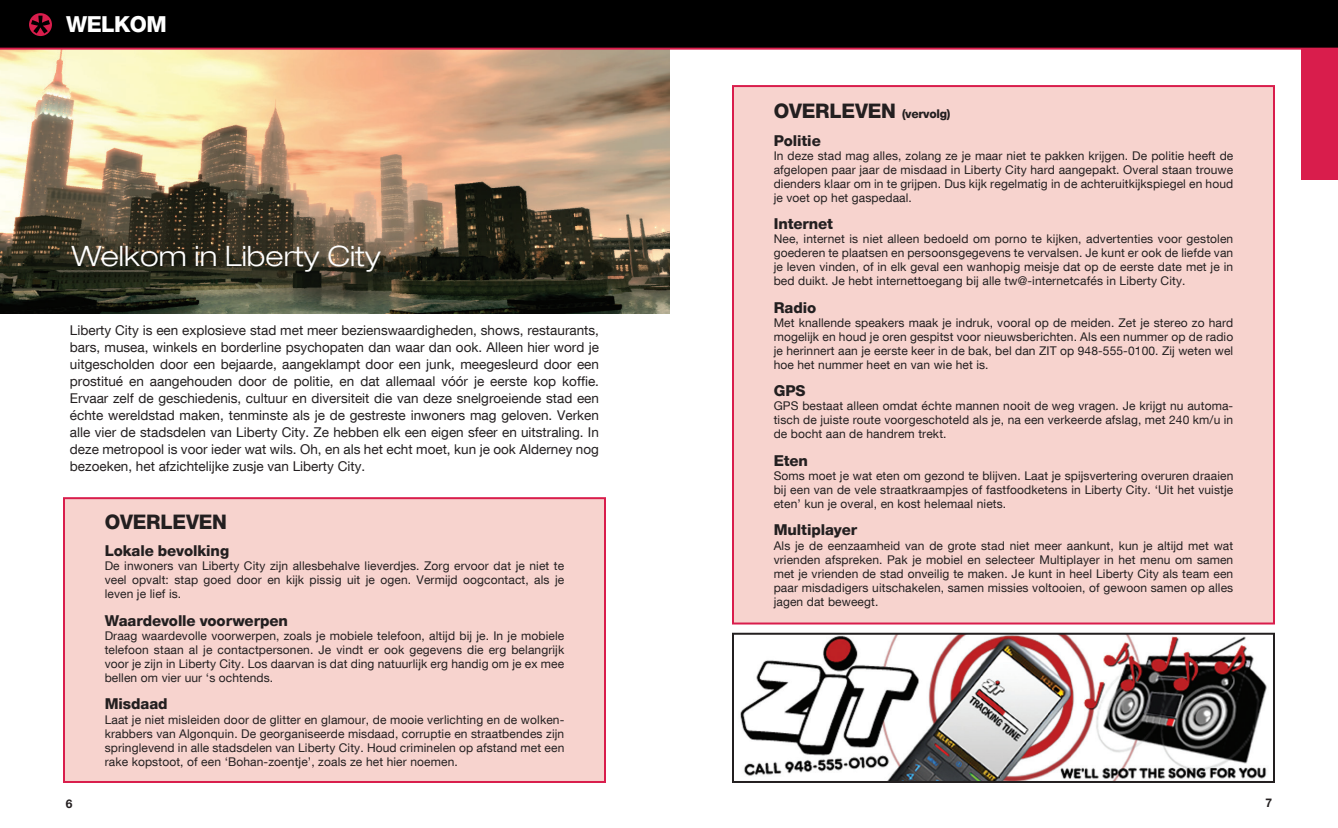
<style>
.page{position:relative;width:1338px;height:828px;background:#fff}
.page>*{position:absolute;margin:0;border:0;box-sizing:border-box;transform-origin:0 0}
.t1{font:300 expanded 28px "Helvetica Neue LT Com";color:#fff}
.t2{font:800 22px "Helvetica Neue LT Com";letter-spacing:-.025em;color:#fff}
.t3{font:800 20px "Helvetica Neue LT Com";letter-spacing:-.01em;color:#231f20}
.t4{font:800 15px "Helvetica Neue LT Com";letter-spacing:-.005em;color:#231f20}
.t5{font:13.6px/17px "Helvetica Neue LT Com";color:#231f20;text-align:justify}
.t6{font:12px/14px "Helvetica Neue LT Com";letter-spacing:.01em;color:#231f20;text-align:justify}
.t7{font:700 12px "Helvetica Neue LT Pro";color:#231f20}
.s1{font-size:12px}
</style>
<div class="page">
<img style="left:0;top:50px;width:669px;height:264px">
<div style="left:733px;top:86px;width:541px;height:537px;background:#f7d3ce"></div>
<div style="left:732px;top:85px;width:543px;height:539px;border:2px solid #d91d4c"></div>
<div style="left:64px;top:498px;width:541px;height:284px;background:#f7d3ce"></div>
<div style="left:63px;top:497px;width:543px;height:286px;border:2px solid #d91d4c"></div>
<img style="left:740px;top:636px;width:527px;height:144px">
<div style="left:732px;top:633px;width:543px;height:150px;border:2px solid #231f20"></div>
<div style="left:1301px;top:49px;width:37px;height:130px;background:#d91d4c"></div>
<div style="left:0;top:0;width:1338px;height:49px;background:#000"></div>
<svg style="left:29px;top:13px;width:23px;height:23px"></svg>
<svg style="left:31px;top:16px;width:19px;height:18px"></svg>
<hr style="left:0;top:48px;width:1338px;height:2px;background:#d91d4c">
<h2 class="t2" style="left:66px;top:12px;width:102px">WELKOM</h2>
<h1 class="t1" style="left:72px;top:238px;width:311px">Welkom in Liberty City</h1>
<p class="t5" style="left:70px;top:322px;width:531px">Liberty City is een explosieve stad met meer bezienswaardigheden, shows, restaurants, bars, musea, winkels en borderline psychopaten dan waar dan ook. Alleen hier word je uitgescholden door een bejaarde, aangeklampt door een junk, meegesleurd door een prostitué en aangehouden door de politie, en dat allemaal vóór je eerste kop koffie.<br>Ervaar zelf de geschiedenis, cultuur en diversiteit die van deze snelgroeiende stad een échte wereldstad maken, tenminste als je de gestreste inwoners mag geloven. Verken alle vier de stadsdelen van Liberty City. Ze hebben elk een eigen sfeer en uitstraling. In deze metropool is voor ieder wat wils. Oh, en als het echt moet, kun je ook Alderney nog bezoeken, het afzichtelijke zusje van Liberty City.</p>
<h3 class="t3" style="left:105px;top:510px;width:124px">OVERLEVEN</h3>
<p class="t4" style="left:105px;top:542px;width:126px">Lokale bevolking</p>
<p class="t6" style="left:105px;top:559px;width:461px">De inwoners van Liberty City zijn allesbehalve lieverdjes. Zorg ervoor dat je niet te veel opvalt: stap goed door en kijk pissig uit je ogen. Vermijd oogcontact, als je leven je lief is.</p>
<p class="t4" style="left:105px;top:612px;width:185px">Waardevolle voorwerpen</p>
<p class="t6" style="left:105px;top:628px;width:461px">Draag waardevolle voorwerpen, zoals je mobiele telefoon, altijd bij je. In je mobiele telefoon staan al je contactpersonen. Je vindt er ook gegevens die erg belangrijk voor je zijn in Liberty City. Los daarvan is dat ding natuurlijk erg handig om je ex mee bellen om vier uur ‘s ochtends.</p>
<p class="t4" style="left:105px;top:695px;width:65px">Misdaad</p>
<p class="t6" style="left:105px;top:712px;width:461px">Laat je niet misleiden door de glitter en glamour, de mooie verlichting en de wolken&shy;krabbers van Algonquin. De georganiseerde misdaad, corruptie en straatbendes zijn springlevend in alle stadsdelen van Liberty City. Houd criminelen op afstand met een rake kopstoot, of een ‘Bohan-zoentje’, zoals ze het hier noemen.</p>
<h3 class="t3" style="left:774px;top:99px;width:178px">OVERLEVEN <span class="s1">(vervolg)</span></h3>
<p class="t4" style="left:774px;top:132px;width:49px">Politie</p>
<p class="t6" style="left:774px;top:148px;width:461px">In deze stad mag alles, zolang ze je maar niet te pakken krijgen. De politie heeft de afgelopen paar jaar de misdaad in Liberty City hard aangepakt. Overal staan trouwe dienders klaar om in te grijpen. Dus kijk regelmatig in de achteruitkijkspiegel en houd je voet op het gaspedaal.</p>
<p class="t4" style="left:774px;top:215px;width:61px">Internet</p>
<p class="t6" style="left:774px;top:232px;width:461px">Nee, internet is niet alleen bedoeld om porno te kijken, advertenties voor gestolen goederen te plaatsen en persoonsgegevens te vervalsen. Je kunt er ook de liefde van je leven vinden, of in elk geval een wanhopig meisje dat op de eerste date met je in bed duikt. Je hebt internettoegang bij alle tw@-internetcafés in Liberty City.</p>
<p class="t4" style="left:774px;top:299px;width:44px">Radio</p>
<p class="t6" style="left:774px;top:315px;width:461px">Met knallende speakers maak je indruk, vooral op de meiden. Zet je stereo zo hard mogelijk en houd je oren gespitst voor nieuwsberichten. Als een nummer op de radio je herinnert aan je eerste keer in de bak, bel dan ZIT op 948-555-0100. Zij weten wel hoe het nummer heet en van wie het is.</p>
<p class="t4" style="left:774px;top:382px;width:33px">GPS</p>
<p class="t6" style="left:774px;top:399px;width:461px">GPS bestaat alleen omdat échte mannen nooit de weg vragen. Je krijgt nu automa&shy;tisch de juiste route voorgeschoteld als je, na een verkeerde afslag, met 240 km/u in de bocht aan de handrem trekt.</p>
<p class="t4" style="left:774px;top:452px;width:36px">Eten</p>
<p class="t6" style="left:774px;top:468px;width:461px">Soms moet je wat eten om gezond te blijven. Laat je spijsvertering overuren draaien bij een van de vele straatkraampjes of fastfoodketens in Liberty City. ‘Uit het vuistje eten’ kun je overal, en kost helemaal niets.</p>
<p class="t4" style="left:774px;top:521px;width:85px">Multiplayer</p>
<p class="t6" style="left:774px;top:538px;width:461px">Als je de eenzaamheid van de grote stad niet meer aankunt, kun je altijd met wat vrienden afspreken. Pak je mobiel en selecteer Multiplayer in het menu om samen met je vrienden de stad onveilig te maken. Je kunt in heel Liberty City als team een paar misdadigers uitschakelen, samen missies voltooien, of gewoon samen op alles jagen dat beweegt.</p>
<p class="t7" style="left:66px;top:796px;width:8px">6</p>
<p class="t7" style="left:1265px;top:794px;width:8px">7</p>
</div>
